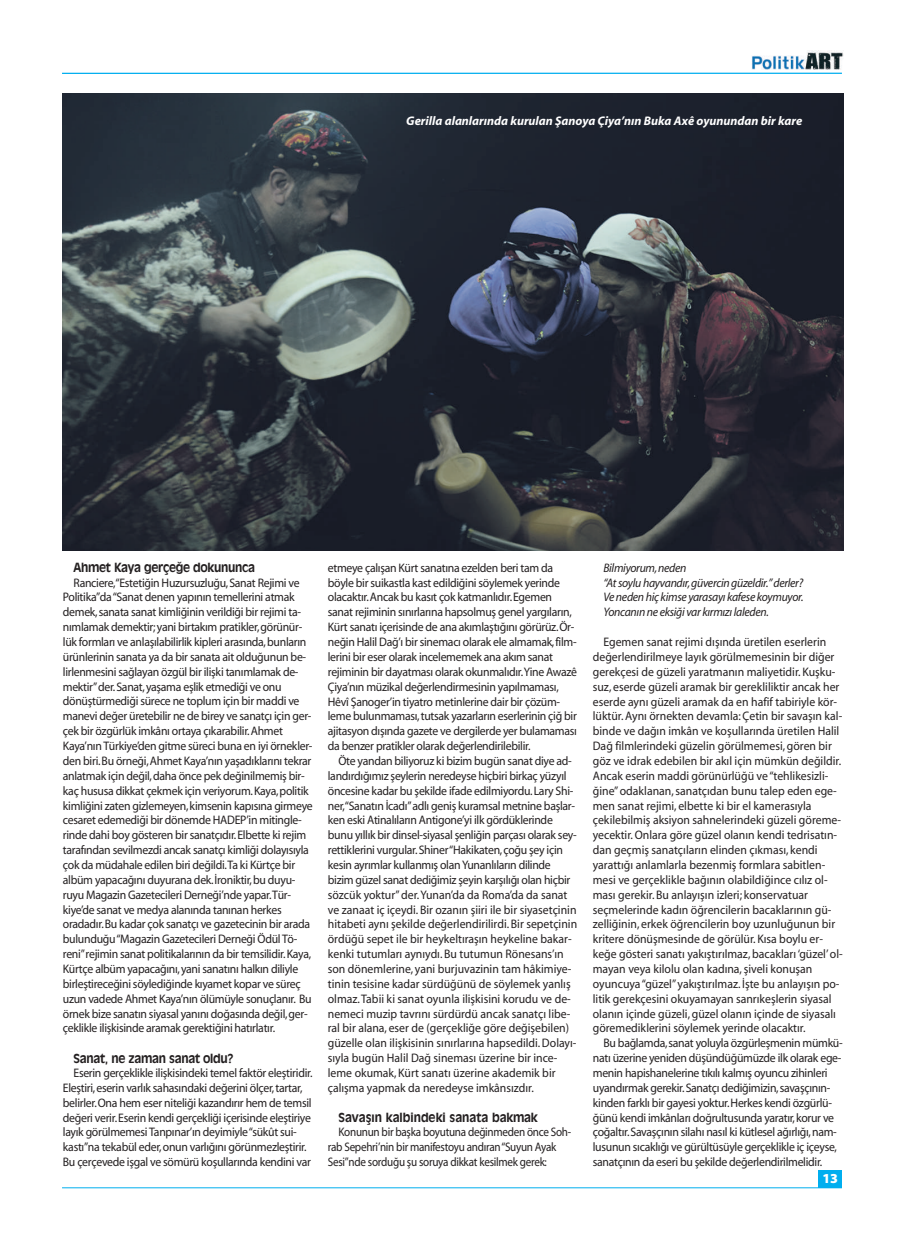
<style>
.page{position:relative;width:904px;height:1241px;background:#fff}
.page>*{position:absolute;margin:0;border:0;box-sizing:border-box;transform-origin:0 0}
.t1{font:13.75px "D Myriad Turk Blk";color:#fff}
.t2{font:12.5px "D Myriad Turk Bd It";color:#fff}
.t3{font:12.38px/14.9px "D Myriad Turk Rg";letter-spacing:-.025em;color:#231f20;scale:.95 1}
.t4{font:12.38px/14.9px "D Myriad Turk Rg";color:#231f20;scale:.95 1}
.t5{font:12.38px/14.9px "D Myriad Turk Rg It";letter-spacing:-.025em;color:#231f20;scale:.95 1}
.t6{font:12.38px/14.9px "D Myriad Turk Rg";letter-spacing:-.025em;color:#231f20;scale:.9 1}
.t7{font:700 12.38px "Incised 901 BT";letter-spacing:-.025em;color:#231f20;scale:.95 1}
.t8{font:700 12.38px "Incised 901 BT";color:#231f20;scale:.95 1}
</style>
<div class="page">
<img style="left:752px;top:50px;width:91px;height:20px">
<hr style="left:62px;top:1187px;width:780px;height:1px;background:#00aeef">
<hr style="left:62px;top:73px;width:780px;height:1px;background:#00aeef">
<div style="left:818px;top:1170px;width:24px;height:17px;background:#00aeef"></div>
<img style="left:63px;top:93px;width:780px;height:457px">
<p class="t2" style="left:406px;top:116px;width:397px">Gerilla alanlarında kurulan Şanoya Çiya’nın Buka Axê oyunundan bir kare</p>
<p class="t7" style="left:73px;top:560px;width:193px">Ahmet Kaya gerçeğe dokununca</p>
<p class="t3" style="left:63px;top:576px;width:264px;text-indent:11px">Ranciere,“Estetiğin Huzursuzluğu, Sanat Rejimi ve Politika”da “Sanat denen yapının temellerini atmak demek, sanata sanat kimliğinin verildiği bir rejimi ta&shy;nımlamak demektir; yani birtakım pratikler, görünür&shy;lük formları ve anlaşılabilirlik kipleri arasında, bunların ürünlerinin sanata ya da bir sanata ait olduğunun be&shy;lirlenmesini sağlayan özgül bir ilişki tanımlamak de&shy;mektir” der. Sanat, yaşama eşlik etmediği ve onu dönüştürmediği sürece ne toplum için bir maddi ve manevi değer üretebilir ne de birey ve sanatçı için ger&shy;çek bir özgürlük imkânı ortaya çıkarabilir. Ahmet Kaya’nın Türkiye’den gitme süreci buna en iyi örnekler&shy;den biri. Bu örneği, Ahmet Kaya’nın yaşadıklarını tekrar anlatmak için değil, daha önce pek değinilmemiş bir&shy;kaç hususa dikkat çekmek için veriyorum. Kaya, politik kimliğini zaten gizlemeyen, kimsenin kapısına girmeye cesaret edemediği bir dönemde HADEP’in mitingle&shy;rinde dahi boy gösteren bir sanatçıdır. Elbette ki rejim tarafından sevilmezdi ancak sanatçı kimliği dolayısıyla çok da müdahale edilen biri değildi.Ta ki Kürtçe bir albüm yapacağını duyurana dek. İroniktir, bu duyu&shy;ruyu Magazin Gazetecileri Derneği’nde yapar.Tür&shy;kiye’de sanat ve medya alanında tanınan herkes oradadır. Bu kadar çok sanatçı ve gazetecinin bir arada bulunduğu “Magazin Gazetecileri Derneği Ödül Tö&shy;reni” rejimin sanat politikalarının da bir temsilidir. Kaya, Kürtçe albüm yapacağını, yani sanatını halkın diliyle birleştireceğini söylediğinde kıyamet kopar ve süreç uzun vadede Ahmet Kaya’nın ölümüyle sonuçlanır. Bu örnek bize sanatın siyasal yanını doğasında değil, ger&shy;çeklikle ilişkisinde aramak gerektiğini hatırlatır.</p>
<p class="t7" style="left:73px;top:1050px;width:170px">Sanat, ne zaman sanat oldu?</p>
<p class="t3" style="left:63px;top:1066px;width:264px;text-indent:11px">Eserin gerçeklikle ilişkisindeki temel faktör eleştiridir.<br>Eleştiri, eserin varlık sahasındaki değerini ölçer, tartar, belirler. Ona hem eser niteliği kazandırır hem de temsil değeri verir. Eserin kendi gerçekliği içerisinde eleştiriye layık görülmemesi Tanpınar’ın deyimiyle “sükût sui&shy;kastı”na tekabül eder, onun varlığını görünmezleştirir.<br>Bu çerçevede işgal ve sömürü koşullarında kendini var</p>
<p class="t3" style="left:328px;top:561px;width:264px">etmeye çalışan Kürt sanatına ezelden beri tam da böyle bir suikastla kast edildiğini söylemek yerinde olacaktır. Ancak bu kasıt çok katmanlıdır. Egemen sanat rejiminin sınırlarına hapsolmuş genel yargıların, Kürt sanatı içerisinde de ana akımlaştığını görürüz. Ör&shy;neğin Halil Dağ’ı bir sinemacı olarak ele almamak, film&shy;lerini bir eser olarak incelememek ana akım sanat rejiminin bir dayatması olarak okunmalıdır.Yine Awazê Çiya’nın müzikal değerlendirmesinin yapılmaması, Hêvî Şanoger’in tiyatro metinlerine dair bir çözüm&shy;leme bulunmaması, tutsak yazarların eserlerinin çiğ bir ajitasyon dışında gazete ve dergilerde yer bulamaması da benzer pratikler olarak değerlendirilebilir.</p>
<p class="t4" style="left:328px;top:754px;width:264px;text-indent:11px">Öte yandan biliyoruz ki bizim bugün sanat diye ad&shy;landırdığımız şeylerin neredeyse hiçbiri birkaç yüzyıl öncesine kadar bu şekilde ifade edilmiyordu. Lary Shi&shy;ner,“Sanatın İcadı” adlı geniş kuramsal metnine başlar&shy;ken eski Atinalıların Antigone’yi ilk gördüklerinde bunu yıllık bir dinsel-siyasal şenliğin parçası olarak sey&shy;rettiklerini vurgular. Shiner “Hakikaten, çoğu şey için kesin ayrımlar kullanmış olan Yunanlıların dilinde bizim güzel sanat dediğimiz şeyin karşılığı olan hiçbir sözcük yoktur” der. Yunan’da da Roma’da da sanat ve zanaat iç içeydi. Bir ozanın şiiri ile bir siyasetçinin hitabeti aynı şekilde değerlendirilirdi. Bir sepetçinin ördüğü sepet ile bir heykeltıraşın heykeline bakar&shy;kenki tutumları aynıydı. Bu tutumun Rönesans’ın son dönemlerine, yani burjuvazinin tam hâkimiye&shy;tinin tesisine kadar sürdüğünü de söylemek yanlış olmaz. Tabii ki sanat oyunla ilişkisini korudu ve de&shy;nemeci muzip tavrını sürdürdü ancak sanatçı libe&shy;ral bir alana, eser de (gerçekliğe göre değişebilen) güzelle olan ilişkisinin sınırlarına hapsedildi. Dolayı&shy;sıyla bugün Halil Dağ sineması üzerine bir ince&shy;leme okumak, Kürt sanatı üzerine akademik bir çalışma yapmak da neredeyse imkânsızdır.</p>
<p class="t8" style="left:338px;top:1109px;width:211px">Savaşın kalbindeki sanata bakmak</p>
<p class="t6" style="left:328px;top:1125px;width:272px;text-indent:11px">Konunun bir başka boyutuna değinmeden önce Soh&shy;rab Sepehri’nin bir manifestoyu andıran “Suyun Ayak<br>Sesi”nde sorduğu şu soruya dikkat kesilmek gerek:</p>
<p class="t5" style="left:603px;top:561px;width:212px">Bilmiyorum, neden<br>“At soylu hayvandır, güvercin güzeldir.” derler?<br>Ve neden hiç kimse yarasayı kafese koymuyor.<br>Yoncanın ne eksiği var kırmızı laleden.</p>
<p class="t4" style="left:593px;top:635px;width:264px;text-indent:11px">Egemen sanat rejimi dışında üretilen eserlerin değerlendirilmeye layık görülmemesinin bir diğer gerekçesi de güzeli yaratmanın maliyetidir. Kuşku&shy;suz, eserde güzeli aramak bir gerekliliktir ancak her eserde aynı güzeli aramak da en hafif tabiriyle kör&shy;lüktür. Aynı örnekten devamla: Çetin bir savaşın kal&shy;binde ve dağın imkân ve koşullarında üretilen Halil Dağ filmlerindeki güzelin görülmemesi, gören bir göz ve idrak edebilen bir akıl için mümkün değildir.<br>Ancak eserin maddi görünürlüğü ve “tehlikesizli&shy;ğine” odaklanan, sanatçıdan bunu talep eden ege&shy;men sanat rejimi, elbette ki bir el kamerasıyla çekilebilmiş aksiyon sahnelerindeki güzeli göreme&shy;yecektir. Onlara göre güzel olanın kendi tedrisatın&shy;dan geçmiş sanatçıların elinden çıkması, kendi yarattığı anlamlarla bezenmiş formlara sabitlen&shy;mesi ve gerçeklikle bağının olabildiğince cılız ol&shy;ması gerekir. Bu anlayışın izleri; konservatuar seçmelerinde kadın öğrencilerin bacaklarının gü&shy;zelliğinin, erkek öğrencilerin boy uzunluğunun bir kritere dönüşmesinde de görülür. Kısa boylu er&shy;keğe gösteri sanatı yakıştırılmaz, bacakları ‘güzel’ ol&shy;mayan veya kilolu olan kadına, şiveli konuşan oyuncuya “güzel” yakıştırılmaz. İşte bu anlayışın po&shy;litik gerekçesini okuyamayan sanrıkeşlerin siyasal olanın içinde güzeli, güzel olanın içinde de siyasalı göremediklerini söylemek yerinde olacaktır.</p>
<p class="t3" style="left:593px;top:1036px;width:264px;text-indent:11px">Bu bağlamda, sanat yoluyla özgürleşmenin mümkü&shy;natı üzerine yeniden düşündüğümüzde ilk olarak ege&shy;menin hapishanelerine tıkılı kalmış oyuncu zihinleri uyandırmak gerekir. Sanatçı dediğimizin, savaşçının&shy;kinden farklı bir gayesi yoktur. Herkes kendi özgürlü&shy;ğünü kendi imkânları doğrultusunda yaratır, korur ve çoğaltır. Savaşçının silahı nasıl ki kütlesel ağırlığı, nam&shy;lusunun sıcaklığı ve gürültüsüyle gerçeklikle iç içeyse, sanatçının da eseri bu şekilde değerlendirilmelidir.</p>
<p class="t1" style="left:822px;top:1172px;width:17px">13</p>
</div>
